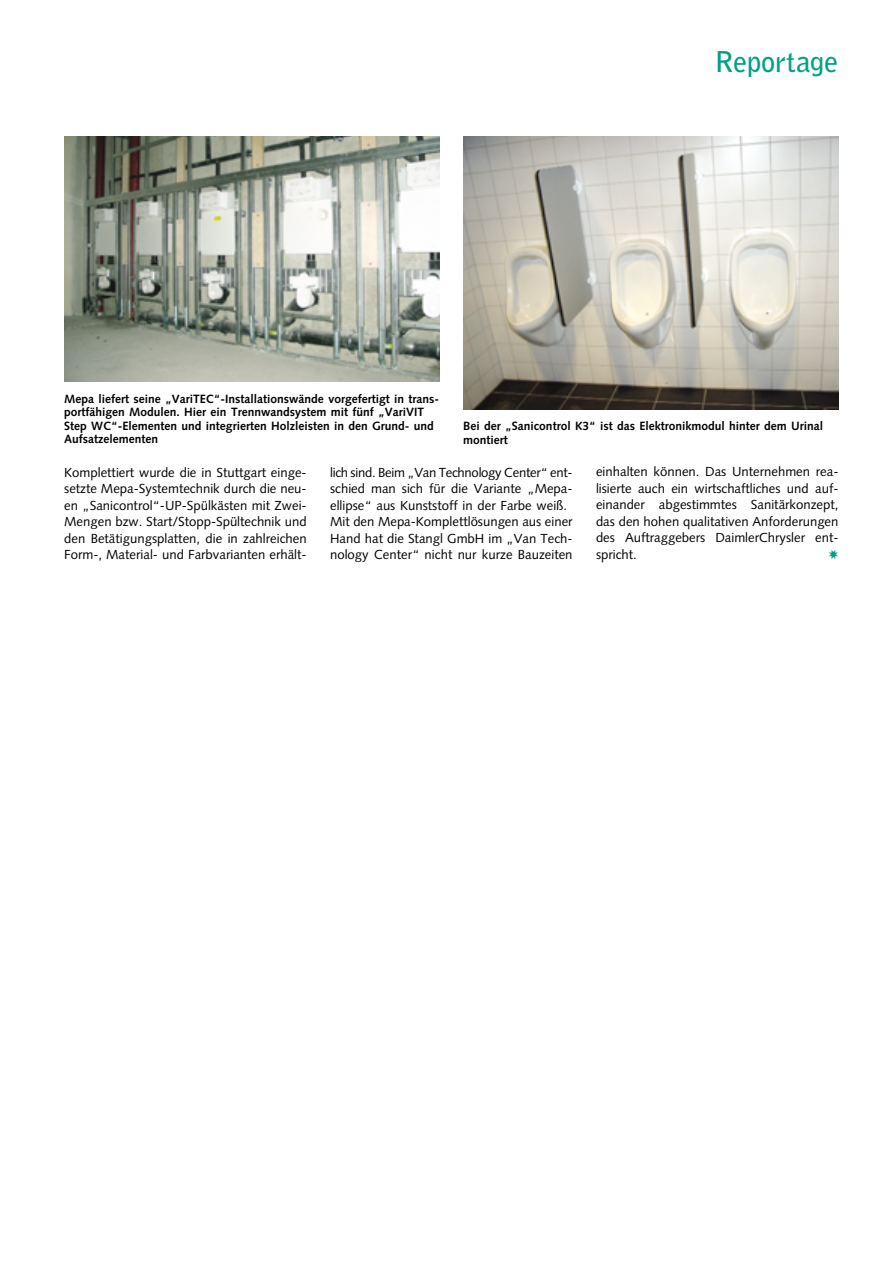
<style>
.page{position:relative;width:893px;height:1263px;background:#fff}
.page>*{position:absolute;margin:0;border:0;box-sizing:border-box;transform-origin:0 0}
.t1{font:700 28.5px "Bell Gothic";letter-spacing:-.01em;color:#00a286}
.t2{font:13.2px/16.5px "Syntax";color:#000;text-align:justify}
.t3{font:700 12px/13.5px "Syntax";color:#000}
</style>
<div class="page">
<img style="left:64px;top:136px;width:375px;height:246px">
<img style="left:463px;top:136px;width:375px;height:273px">
<h1 class="t1" style="left:714px;top:51px;width:125px">Reportage</h1>
<p class="t3" style="left:64px;top:393px;width:376px">Mepa liefert seine „VariTEC“-Installationswände vorgefertigt in trans&shy;portfähigen Modulen. Hier ein Trennwandsystem mit fünf „VariVIT Step WC“-Elementen und integrierten Holzleisten in den Grund- und Aufsatzelementen</p>
<p class="t3" style="left:463px;top:420px;width:361px">Bei der „Sanicontrol K3“ ist das Elektronikmodul hinter dem Urinal montiert</p>
<p class="t2" style="left:64px;top:465px;width:244px">Komplettiert wurde die in Stuttgart einge&shy;setzte Mepa-Systemtechnik durch die neu&shy;en „Sanicontrol“-UP-Spülkästen mit Zwei-Mengen bzw. Start/Stopp-Spültechnik und den Betätigungsplatten, die in zahlreichen Form-, Material- und Farbvarianten erhält-</p>
<p class="t2" style="left:330px;top:465px;width:244px;text-align:left">lich sind. Beim „Van Technology Center“ ent&shy;schied man sich für die Variante „Mepa&shy;ellipse“ aus Kunststoff in der Farbe weiß.<br>Mit den Mepa-Komplettlösungen aus einer Hand hat die Stangl GmbH im „Van Tech&shy;nology Center“ nicht nur kurze Bauzeiten</p>
<p class="t2" style="left:596px;top:465px;width:244px">einhalten können. Das Unternehmen rea&shy;lisierte auch ein wirtschaftliches und auf&shy;einander abgestimmtes Sanitärkonzept, das den hohen qualitativen Anforderungen des Auftraggebers DaimlerChrysler ent&shy;spricht.</p>
</div>
